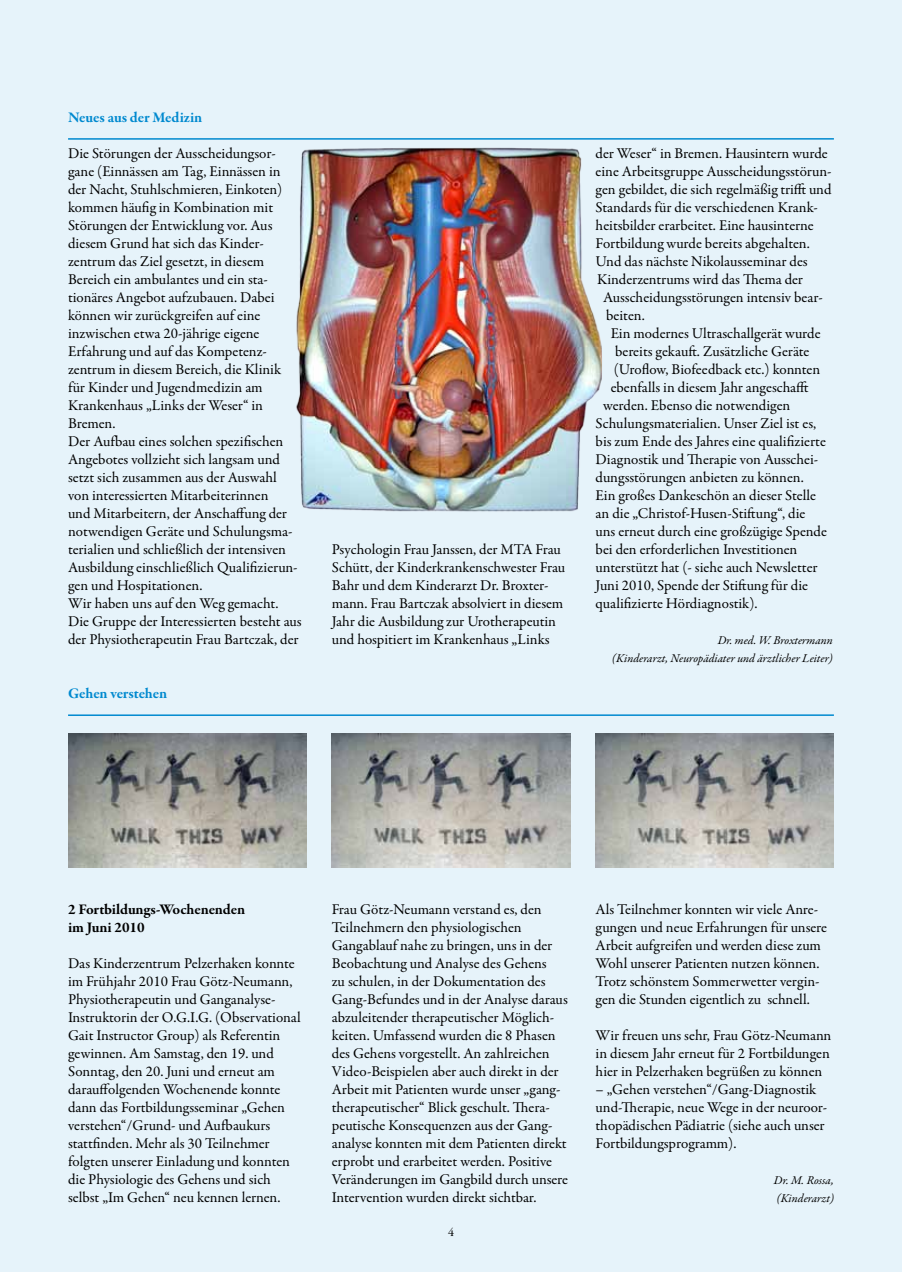
<style>
.page{position:relative;width:902px;height:1272px;background:#fff}
.page>*{position:absolute;margin:0;border:0;box-sizing:border-box;transform-origin:0 0}
.t1{font:15px/18px "Garamond Premr Pro";letter-spacing:-.005em;color:#000}
.t2{font:700 15px/18px "Garamond Premr Pro";letter-spacing:-.01em;color:#000}
.t3{font:700 15px "Garamond Premr Pro";letter-spacing:-.005em;color:#0089cf}
.t4{font:italic 12px/18px "Garamond Premr Pro";color:#000}
.t5{font:12px "Garamond Premr Pro";color:#000}
</style>
<div class="page">
<div style="left:0;top:0;width:901px;height:1271px;background:#e6f3fa"></div>
<hr style="left:68px;top:714px;width:765px;height:2px;background:#0089cf">
<img style="left:296px;top:147px;width:306px;height:365px">
<hr style="left:68px;top:138px;width:765px;height:2px;background:#0089cf">
<img style="left:68px;top:734px;width:238px;height:134px">
<img style="left:332px;top:734px;width:238px;height:134px">
<img style="left:595px;top:734px;width:238px;height:134px">
<p class="t3" style="left:68px;top:108px;width:136px">Neues aus der Medizin</p>
<p class="t1" style="left:68px;top:144px;width:235px">Die Störungen der Ausscheidungsor&shy;gane (Einnässen am Tag, Einnässen in der Nacht, Stuhlschmieren, Einkoten) kommen häufig in Kombination mit Störungen der Entwicklung vor. Aus diesem Grund hat sich das Kinder&shy;zentrum das Ziel gesetzt, in diesem Bereich ein ambulantes und ein sta&shy;tionäres Angebot aufzubauen. Dabei können wir zurückgreifen auf eine inzwischen etwa 20-jährige eigene Erfahrung und auf das Kompetenz&shy;zentrum in diesem Bereich, die Klinik für Kinder und Jugendmedizin am Krankenhaus „Links der Weser“ in Bremen.<br>Der Aufbau eines solchen spezifischen Angebotes vollzieht sich langsam und setzt sich zusammen aus der Auswahl von interessierten Mitarbeiterinnen<br>und Mitarbeitern, der Anschaffung der notwendigen Geräte und Schulungsma&shy;terialien und schließlich der intensiven Ausbildung einschließlich Qualifizierun&shy;gen und Hospitationen.<br>Wir haben uns auf den Weg gemacht.<br>Die Gruppe der Interessierten besteht aus der Physiotherapeutin Frau Bartczak, der</p>
<p class="t3" style="left:68px;top:684px;width:100px">Gehen verstehen</p>
<p class="t1" style="left:332px;top:540px;width:235px">Psychologin Frau Janssen, der MTA Frau Schütt, der Kinderkrankenschwester Frau Bahr und dem Kinderarzt Dr. Broxter&shy;mann. Frau Bartczak absolviert in diesem Jahr die Ausbildung zur Urotherapeutin und hospitiert im Krankenhaus „Links</p>
<p class="t1" style="left:595px;top:144px;width:234px">der Weser“ in Bremen. Hausintern wurde</p>
<p class="t1" style="left:595px;top:162px;width:237px">eine Arbeitsgruppe Ausscheidungsstörun-</p>
<p class="t1" style="left:595px;top:180px;width:237px">gen gebildet, die sich regelmäßig trifft und</p>
<p class="t1" style="left:595px;top:198px;width:223px">Standards für die verschiedenen Krank-</p>
<p class="t1" style="left:595px;top:216px;width:219px">heitsbilder erarbeitet. Eine hausinterne</p>
<p class="t1" style="left:595px;top:234px;width:216px">Fortbildung wurde bereits abgehalten.</p>
<p class="t1" style="left:595px;top:252px;width:213px">Und das nächste Nikolausseminar des</p>
<p class="t1" style="left:597px;top:270px;width:207px">Kinderzentrums wird das Thema der</p>
<p class="t1" style="left:603px;top:288px;width:221px">Ausscheidungsstörungen intensiv bear-</p>
<p class="t1" style="left:606px;top:306px;width:40px">beiten.</p>
<p class="t1" style="left:610px;top:324px;width:211px">Ein modernes Ultraschallgerät wurde</p>
<p class="t1" style="left:615px;top:342px;width:196px">bereits gekauft. Zusätzliche Geräte</p>
<p class="t1" style="left:613px;top:360px;width:208px">(Uroflow, Biofeedback etc.) konnten</p>
<p class="t1" style="left:610px;top:378px;width:199px">ebenfalls in diesem Jahr angeschafft</p>
<p class="t1" style="left:603px;top:396px;width:189px">werden. Ebenso die notwendigen</p>
<p class="t1" style="left:595px;top:414px;width:222px">Schulungsmaterialien. Unser Ziel ist es,</p>
<p class="t1" style="left:595px;top:432px;width:232px">bis zum Ende des Jahres eine qualifizierte</p>
<p class="t1" style="left:595px;top:450px;width:224px">Diagnostik und Therapie von Ausschei-</p>
<p class="t1" style="left:595px;top:468px;width:210px">dungsstörungen anbieten zu können.</p>
<p class="t1" style="left:595px;top:486px;width:222px">Ein großes Dankeschön an dieser Stelle</p>
<p class="t1" style="left:595px;top:504px;width:211px">an die „Christof-Husen-Stiftung“, die</p>
<p class="t1" style="left:595px;top:522px;width:233px">uns erneut durch eine großzügige Spende</p>
<p class="t1" style="left:595px;top:540px;width:203px">bei den erforderlichen Investitionen</p>
<p class="t1" style="left:595px;top:558px;width:223px">unterstützt hat (- siehe auch Newsletter</p>
<p class="t1" style="left:595px;top:576px;width:214px">Juni 2010, Spende der Stiftung für die</p>
<p class="t1" style="left:595px;top:594px;width:163px">qualifizierte Hördiagnostik).</p>
<p class="t4" style="left:612px;top:631px;width:222px;text-align:right">Dr. med. W. Broxtermann<br>(Kinderarzt, Neuropädiater und ärztlicher Leiter)</p>
<p class="t2" style="left:68px;top:900px;width:178px">2 Fortbildungs-Wochenenden im Juni 2010</p>
<p class="t1" style="left:68px;top:954px;width:234px">Das Kinderzentrum Pelzerhaken konnte im Frühjahr 2010 Frau Götz-Neumann, Physiotherapeutin und Ganganalyse-Instruktorin der O.G.I.G. (Observational Gait Instructor Group) als Referentin gewinnen. Am Samstag, den 19. und Sonntag, den 20. Juni und erneut am darauffolgenden Wochenende konnte dann das Fortbildungsseminar „Gehen verstehen“/Grund- und Aufbaukurs stattfinden. Mehr als 30 Teilnehmer folgten unserer Einladung und konnten die Physiologie des Gehens und sich selbst „Im Gehen“ neu kennen lernen.</p>
<p class="t1" style="left:332px;top:900px;width:238px">Frau Götz-Neumann verstand es, den Teilnehmern den physiologischen Gangablauf nahe zu bringen, uns in der Beobachtung und Analyse des Gehens<br>zu schulen, in der Dokumentation des Gang-Befundes und in der Analyse daraus abzuleitender therapeutischer Möglich&shy;keiten. Umfassend wurden die 8 Phasen des Gehens vorgestellt. An zahlreichen Video-Beispielen aber auch direkt in der Arbeit mit Patienten wurde unser „gang&shy;therapeutischer“ Blick geschult. Thera&shy;peutische Konsequenzen aus der Gang&shy;analyse konnten mit dem Patienten direkt erprobt und erarbeitet werden. Positive Veränderungen im Gangbild durch unsere Intervention wurden direkt sichtbar.</p>
<p class="t1" style="left:595px;top:900px;width:233px">Als Teilnehmer konnten wir viele Anre&shy;gungen und neue Erfahrungen für unsere Arbeit aufgreifen und werden diese zum Wohl unserer Patienten nutzen können.<br>Trotz schönstem Sommerwetter vergin&shy;gen die Stunden eigentlich zu schnell.</p>
<p class="t1" style="left:595px;top:1026px;width:237px;text-align:justify">Wir freuen uns sehr, Frau Götz-Neumann in diesem Jahr erneut für 2 Fortbildungen hier in Pelzerhaken begrüßen zu können</p>
<p class="t1" style="left:595px;top:1080px;width:233px">– „Gehen verstehen“/Gang-Diagnostik und-Therapie, neue Wege in der neuroor&shy;thopädischen Pädiatrie (siehe auch unser Fortbildungsprogramm).</p>
<p class="t4" style="left:773px;top:1171px;width:61px">Dr. M. Rossa, (Kinderarzt)</p>
<p class="t5" style="left:448px;top:1224px;width:7px">4</p>
</div>
